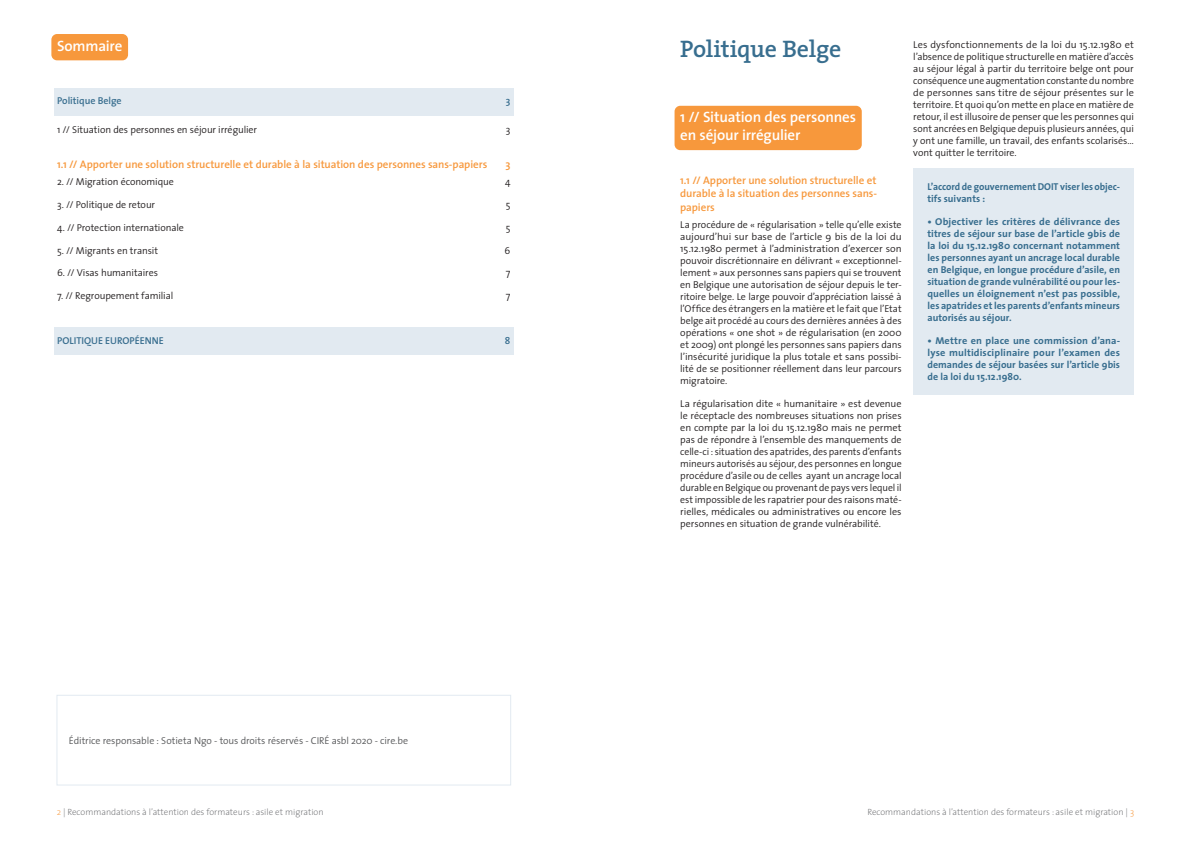
<style>
.page{position:relative;width:1191px;height:842px;background:#fff}
.page>*{position:absolute;margin:0;border:0;box-sizing:border-box;transform-origin:0 0}
.t1{font:600 24px "The Serif";letter-spacing:-.01em;color:#386e8f}
.t2{font:600 15px/18px "The Sans";letter-spacing:-.01em;color:#fff}
.t3{font:600 11px/13.2px "The Sans";letter-spacing:-.005em;color:#f7983c;text-align:justify}
.t4{font:300 10px/12px "The Sans";letter-spacing:-.005em;color:#231f20;text-align:justify}
.t5{font:700 10px/12px "The Sans";color:#386e8f;text-align:justify}
.t6{font:300 10px "The Sans";letter-spacing:-.01em;color:#57585a}
.t7{font:600 10px "The Sans";color:#386e8f}
.t8{font:200 9px "The Sans";color:#6c6d70}
.s1{color:#f7983c}
</style>
<div class="page">
<div style="left:51px;top:34px;width:77px;height:26px;background:#f7983c;border-radius:6px"></div>
<div style="left:54px;top:88px;width:459px;height:27px;background:#e2eaf1"></div>
<div style="left:54px;top:328px;width:459px;height:27px;background:#e2eaf1"></div>
<div style="left:674px;top:106px;width:187px;height:44px;background:#f7983c;border-radius:6px"></div>
<div style="left:56px;top:695px;width:455px;height:90px;border:1px solid #e2eaf1"></div>
<div style="left:913px;top:168px;width:221px;height:227px;background:#e2eaf1"></div>
<h2 class="t2" style="left:57px;top:36px;width:67px">Sommaire</h2>
<p class="t7" style="left:57px;top:92px;width:66px">Politique Belge</p>
<p class="t7" style="left:506px;top:92px;width:6px">3</p>
<p class="t4" style="left:57px;top:123px;width:201px">1 // Situation des personnes en séjour irrégulier</p>
<p class="t4" style="left:506px;top:123px;width:6px">3</p>
<p class="t3" style="left:57px;top:157px;width:432px">1.1 // Apporter une solution structurelle et durable à la situation des personnes sans-papiers</p>
<p class="t3" style="left:505px;top:157px;width:7px">3</p>
<p class="t4" style="left:57px;top:176px;width:118px">2. // Migration économique</p>
<p class="t4" style="left:505px;top:176px;width:7px">4</p>
<p class="t4" style="left:57px;top:198px;width:100px">3. // Politique de retour</p>
<p class="t4" style="left:506px;top:198px;width:6px">5</p>
<p class="t4" style="left:57px;top:221px;width:128px">4. // Protection internationale</p>
<p class="t4" style="left:506px;top:221px;width:6px">5</p>
<p class="t4" style="left:57px;top:244px;width:102px">5. // Migrants en transit</p>
<p class="t4" style="left:504px;top:244px;width:7px">6</p>
<p class="t4" style="left:57px;top:267px;width:102px">6. // Visas humanitaires</p>
<p class="t4" style="left:506px;top:267px;width:6px">7</p>
<p class="t4" style="left:57px;top:290px;width:118px">7. // Regroupement familial</p>
<p class="t4" style="left:506px;top:290px;width:6px">7</p>
<p class="t7" style="left:57px;top:332px;width:108px">POLITIQUE EUROPÉENNE</p>
<p class="t7" style="left:505px;top:332px;width:7px">8</p>
<p class="t6" style="left:69px;top:732px;width:341px">Éditrice responsable : Sotieta Ngo - tous droits réservés - CIRÉ asbl 2020 - cire.be</p>
<h1 class="t1" style="left:680px;top:29px;width:163px">Politique Belge</h1>
<h2 class="t2" style="left:680px;top:108px;width:177px">1 // Situation des personnes en séjour irrégulier</h2>
<p class="t3" style="left:680px;top:174px;width:198px">1.1 // Apporter une solution structurelle et durable à la situation des personnes sans&shy;papiers</p>
<p class="t4" style="left:680px;top:218px;width:223px">La procédure de « régularisation » telle qu’elle existe aujourd’hui sur base de l’article 9 bis de la loi du 15.12.1980 permet à l’administration d’exercer son pouvoir discrétionnaire en délivrant « exceptionnel&shy;lement » aux personnes sans papiers qui se trouvent en Belgique une autorisation de séjour depuis le ter&shy;ritoire belge. Le large pouvoir d’appréciation laissé à l’Office des étrangers en la matière et le fait que l’Etat belge ait procédé au cours des dernières années à des opérations « one shot » de régularisation (en 2000 et 2009) ont plongé les personnes sans papiers dans l’insécurité juridique la plus totale et sans possibi&shy;lité de se positionner réellement dans leur parcours migratoire.</p>
<p class="t4" style="left:680px;top:397px;width:223px">La régularisation dite « humanitaire » est devenue le réceptacle des nombreuses situations non prises en compte par la loi du 15.12.1980 mais ne permet pas de répondre à l’ensemble des manquements de celle-ci : situation des apatrides, des parents d’enfants mineurs autorisés au séjour, des personnes en longue procédure d’asile ou de celles ayant un ancrage local durable en Belgique ou provenant de pays vers lequel il est impossible de les rapatrier pour des raisons maté&shy;rielles, médicales ou administratives ou encore les personnes en situation de grande vulnérabilité.</p>
<p class="t4" style="left:913px;top:38px;width:222px">Les dysfonctionnements de la loi du 15.12.1980 et l’absence de politique structurelle en matière d’accès au séjour légal à partir du territoire belge ont pour conséquence une augmentation constante du nombre de personnes sans titre de séjour présentes sur le territoire. Et quoi qu’on mette en place en matière de retour, il est illusoire de penser que les personnes qui sont ancrées en Belgique depuis plusieurs années, qui y ont une famille, un travail, des enfants scolarisés… vont quitter le territoire.</p>
<p class="t5" style="left:927px;top:180px;width:194px">L’accord de gouvernement DOIT viser les objec&shy;tifs suivants :</p>
<p class="t5" style="left:927px;top:215px;width:194px">• Objectiver les critères de délivrance des titres de séjour sur base de l’article 9bis de la loi du 15.12.1980 concernant notamment les personnes ayant un ancrage local durable en Belgique, en longue procédure d’asile, en situation de grande vulnérabilité ou pour les&shy;quelles un éloignement n’est pas possible, les apatrides et les parents d’enfants mineurs autorisés au séjour.</p>
<p class="t5" style="left:927px;top:335px;width:194px">• Mettre en place une commission d’ana&shy;lyse multidisciplinaire pour l’examen des demandes de séjour basées sur l’article 9bis de la loi du 15.12.1980.</p>
<p class="t8" style="left:57px;top:805px;width:268px"><span class="s1">2</span> | Recommandations à l’attention des formateurs : asile et migration</p>
<p class="t8" style="left:867px;top:805px;width:268px">Recommandations à l’attention des formateurs : asile et migration | <span class="s1">3</span></p>
</div>
